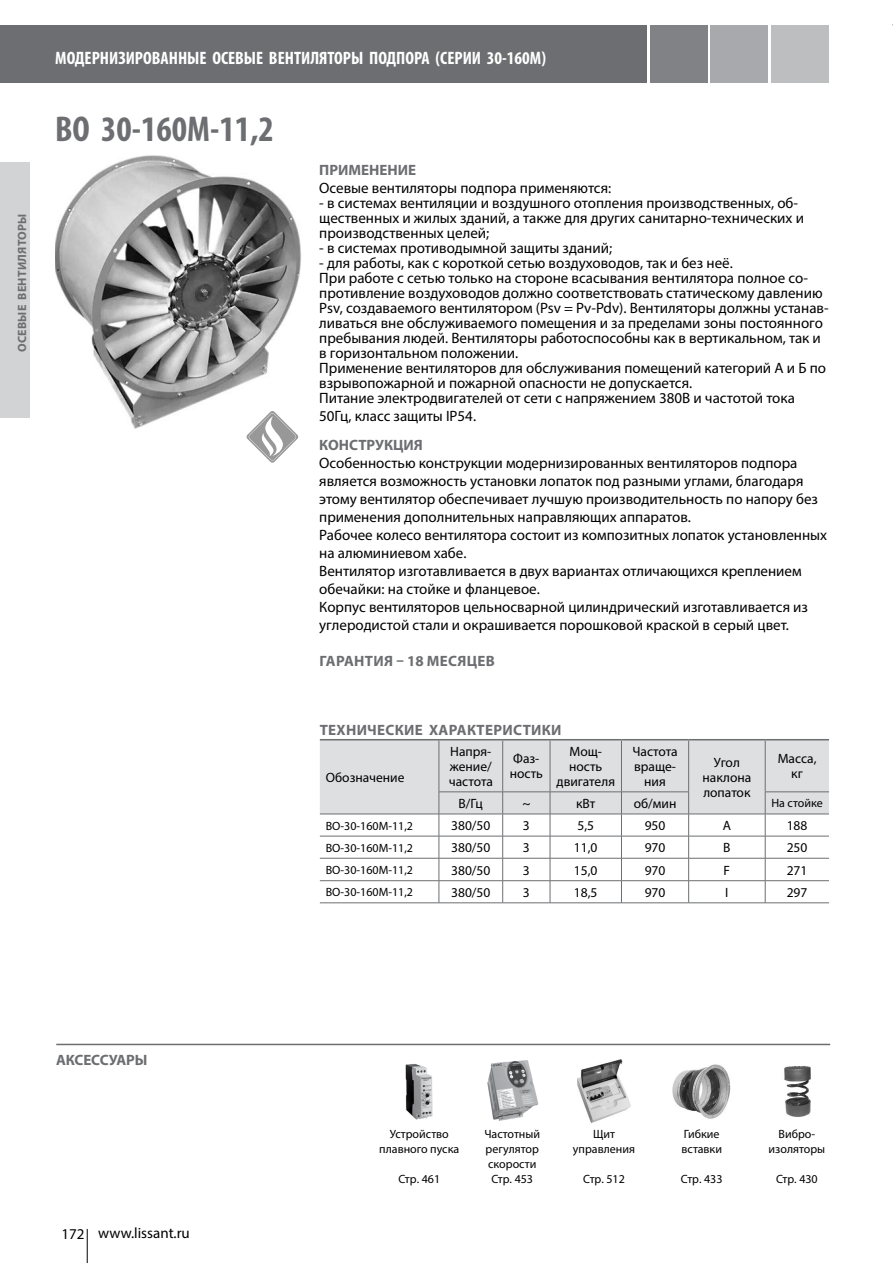
<style>
.page{position:relative;width:893px;height:1263px;background:#fff}
.page>*{position:absolute;margin:0;border:0;box-sizing:border-box;transform-origin:0 0}
.t1{font:700 condensed 36px "Myriad Pro";color:#6d6e71}
.t2{font:700 condensed 18px "Myriad Pro";color:#fff}
.t3{font:15px/15px "Myriad Pro";color:#000}
.t4{font:700 15px "Myriad Pro";letter-spacing:.02em;color:#6d6e71}
.t5{font:700 15px "Myriad Pro";letter-spacing:-.01em;color:#6d6e71}
.t6{font:13.5px/15px "Myriad Pro";color:#000;text-align:center}
.t7{font:12px/15px "Myriad Pro";color:#000;text-align:center}
.t8{font:700 12px "Myriad Pro";letter-spacing:.02em;color:#6d6e71}
.s1{font-weight:700;color:#6d6e71}
</style>
<div class="page">
<div style="left:0;top:162px;width:30px;height:255px;background:#d1d3d4"></div>
<hr style="left:87px;top:1229px;width:1px;height:34px;background:#000">
<div style="left:0;top:26px;width:646px;height:57px;background:#6d6e71"></div>
<div style="left:650px;top:26px;width:57px;height:57px;background:#808285"></div>
<div style="left:711px;top:26px;width:57px;height:57px;background:#a7a9ac"></div>
<div style="left:771px;top:26px;width:58px;height:57px;background:#bcbec0"></div>
<svg style="left:320px;top:740px;width:509px;height:162px"></svg>
<hr style="left:550px;top:902px;width:71px;height:1px;background:#6d6e71">
<hr style="left:621px;top:902px;width:68px;height:1px;background:#6d6e71">
<hr style="left:689px;top:902px;width:76px;height:1px;background:#6d6e71">
<hr style="left:765px;top:902px;width:64px;height:1px;background:#6d6e71">
<hr style="left:320px;top:739px;width:119px;height:1px;background:#6d6e71">
<hr style="left:439px;top:739px;width:64px;height:1px;background:#6d6e71">
<hr style="left:503px;top:739px;width:47px;height:1px;background:#6d6e71">
<hr style="left:550px;top:739px;width:71px;height:1px;background:#6d6e71">
<hr style="left:621px;top:739px;width:68px;height:1px;background:#6d6e71">
<hr style="left:689px;top:739px;width:76px;height:1px;background:#6d6e71">
<hr style="left:765px;top:739px;width:64px;height:1px;background:#6d6e71">
<hr style="left:439px;top:791px;width:64px;height:1px;background:#6d6e71">
<hr style="left:503px;top:791px;width:47px;height:1px;background:#6d6e71">
<hr style="left:550px;top:791px;width:71px;height:1px;background:#6d6e71">
<hr style="left:621px;top:791px;width:68px;height:1px;background:#6d6e71">
<hr style="left:765px;top:791px;width:64px;height:1px;background:#6d6e71">
<hr style="left:320px;top:814px;width:119px;height:1px;background:#6d6e71">
<hr style="left:320px;top:836px;width:119px;height:1px;background:#6d6e71">
<hr style="left:320px;top:858px;width:119px;height:1px;background:#6d6e71">
<hr style="left:320px;top:880px;width:119px;height:1px;background:#6d6e71">
<hr style="left:320px;top:902px;width:119px;height:1px;background:#6d6e71">
<hr style="left:439px;top:814px;width:64px;height:1px;background:#6d6e71">
<hr style="left:439px;top:836px;width:64px;height:1px;background:#6d6e71">
<hr style="left:439px;top:858px;width:64px;height:1px;background:#6d6e71">
<hr style="left:439px;top:880px;width:64px;height:1px;background:#6d6e71">
<hr style="left:439px;top:902px;width:64px;height:1px;background:#6d6e71">
<hr style="left:503px;top:814px;width:47px;height:1px;background:#6d6e71">
<hr style="left:503px;top:836px;width:47px;height:1px;background:#6d6e71">
<hr style="left:503px;top:858px;width:47px;height:1px;background:#6d6e71">
<hr style="left:503px;top:880px;width:47px;height:1px;background:#6d6e71">
<hr style="left:503px;top:902px;width:47px;height:1px;background:#6d6e71">
<hr style="left:550px;top:814px;width:71px;height:1px;background:#6d6e71">
<hr style="left:689px;top:814px;width:76px;height:1px;background:#6d6e71">
<hr style="left:765px;top:814px;width:64px;height:1px;background:#6d6e71">
<img style="left:55px;top:155px;width:246px;height:274px">
<svg style="left:246px;top:411px;width:52px;height:52px"></svg>
<hr style="left:56px;top:1044px;width:774px;height:1px;background:#6d6e71">
<img style="left:784px;top:1066px;width:27px;height:51px">
<img style="left:577px;top:1059px;width:54px;height:63px">
<img style="left:673px;top:1064px;width:57px;height:55px">
<img style="left:405px;top:1064px;width:28px;height:55px">
<img style="left:487px;top:1060px;width:52px;height:61px">
<p class="t8" style="left:14px;top:352px;width:140px;rotate:-90deg">ОСЕВЫЕ ВЕНТИЛЯТОРЫ</p>
<p class="t2" style="left:55px;top:47px;width:492px">МОДЕРНИЗИРОВАННЫЕ ОСЕВЫЕ ВЕНТИЛЯТОРЫ ПОДПОРА (СЕРИИ 30-160М)</p>
<p class="t1" style="left:55px;top:106px;width:220px">ВО 30-160М-11,2</p>
<p class="t3" style="left:319px;top:161px;width:294px;line-height:18px"><span class="s1">ПРИМЕНЕНИЕ<br></span>Осевые вентиляторы подпора применяются:</p>
<p class="t3" style="left:319px;top:195px;width:486px">- в системах вентиляции и воздушного отопления производственных, об&shy;щественных и жилых зданий, а также для других санитарно-технических и производственных целей;</p>
<p class="t3" style="left:319px;top:240px;width:294px">- в системах противодымной защиты зданий;</p>
<p class="t3" style="left:319px;top:255px;width:511px">- для работы, как с короткой сетью воздуховодов, так и без неё.<br>При работе с сетью только на стороне всасывания вентилятора полное со&shy;противление воздуховодов должно соответствовать статическому давлению Рsv, создаваемого вентилятором (Psv = Pv-Pdv). Вентиляторы должны устанав&shy;ливаться вне обслуживаемого помещения и за пределами зоны постоянного пребывания людей. Вентиляторы работоспособны как в вертикальном, так и в горизонтальном положении.<br>Применение вентиляторов для обслуживания помещений категорий А и Б по взрывопожарной и пожарной опасности не допускается.<br>Питание электродвигателей от сети с напряжением 380В и частотой тока</p>
<p class="t3" style="left:319px;top:401px;width:158px;line-height:28.8px">50Гц, класс защиты IP54.<br><span class="s1">КОНСТРУКЦИЯ</span></p>
<p class="t3" style="left:319px;top:454px;width:509px;line-height:18px">Особенностью конструкции модернизированных вентиляторов подпора является возможность установки лопаток под разными углами, благодаря этому вентилятор обеспечивает лучшую производительность по напору без применения дополнительных направляющих аппаратов.<br>Рабочее колесо вентилятора состоит из композитных лопаток установленных на алюминиевом хабе.<br>Вентилятор изготавливается в двух вариантах отличающихся креплением обечайки: на стойке и фланцевое.<br>Корпус вентиляторов цельносварной цилиндрический изготавливается из углеродистой стали и окрашивается порошковой краской в серый цвет.</p>
<p class="t4" style="left:319px;top:651px;width:177px">ГАРАНТИЯ – 18 МЕСЯЦЕВ</p>
<p class="t4" style="left:320px;top:720px;width:243px">ТЕХНИЧЕСКИЕ ХАРАКТЕРИСТИКИ</p>
<p class="t6" style="left:326px;top:770px;width:80px">Обозначение</p>
<p class="t6" style="left:449px;top:744px;width:46px;text-align:justify">Напря&shy;жение/ частота</p>
<p class="t6" style="left:510px;top:751px;width:35px;text-align:left">Фаз&shy;ность</p>
<p class="t6" style="left:556px;top:743px;width:60px">Мощ&shy;ность двигателя</p>
<p class="t6" style="left:632px;top:743px;width:47px">Частота враще&shy;ния</p>
<p class="t6" style="left:702px;top:755px;width:50px">Угол наклона лопаток</p>
<p class="t6" style="left:778px;top:751px;width:40px">Масса, кг</p>
<p class="t6" style="left:459px;top:796px;width:26px">В/Гц</p>
<p class="t6" style="left:522px;top:796px;width:10px">~</p>
<p class="t6" style="left:576px;top:796px;width:21px">кВт</p>
<p class="t6" style="left:634px;top:796px;width:44px">об/мин</p>
<p class="t7" style="left:771px;top:796px;width:53px">На стойке</p>
<p class="t7" style="left:326px;top:818px;width:89px">ВО-30-160М-11,2</p>
<p class="t6" style="left:451px;top:818px;width:41px">380/50</p>
<p class="t6" style="left:523px;top:818px;width:8px">3</p>
<p class="t6" style="left:577px;top:818px;width:18px">5,5</p>
<p class="t6" style="left:645px;top:818px;width:22px">950</p>
<p class="t6" style="left:723px;top:818px;width:10px">A</p>
<p class="t6" style="left:787px;top:818px;width:22px">188</p>
<p class="t7" style="left:326px;top:840px;width:89px">ВО-30-160М-11,2</p>
<p class="t6" style="left:451px;top:840px;width:41px">380/50</p>
<p class="t6" style="left:523px;top:840px;width:8px">3</p>
<p class="t6" style="left:574px;top:840px;width:25px">11,0</p>
<p class="t6" style="left:645px;top:840px;width:22px">970</p>
<p class="t6" style="left:723px;top:840px;width:9px">B</p>
<p class="t6" style="left:787px;top:840px;width:22px">250</p>
<p class="t7" style="left:326px;top:862px;width:89px">ВО-30-160М-11,2</p>
<p class="t6" style="left:451px;top:862px;width:41px">380/50</p>
<p class="t6" style="left:523px;top:862px;width:8px">3</p>
<p class="t6" style="left:574px;top:862px;width:25px">15,0</p>
<p class="t6" style="left:645px;top:862px;width:22px">970</p>
<p class="t6" style="left:724px;top:862px;width:8px">F</p>
<p class="t6" style="left:787px;top:862px;width:22px">271</p>
<p class="t7" style="left:326px;top:884px;width:89px">ВО-30-160М-11,2</p>
<p class="t6" style="left:451px;top:884px;width:41px">380/50</p>
<p class="t6" style="left:523px;top:884px;width:8px">3</p>
<p class="t6" style="left:574px;top:884px;width:25px">18,5</p>
<p class="t6" style="left:645px;top:884px;width:22px">970</p>
<p class="t6" style="left:725px;top:884px;width:5px">I</p>
<p class="t6" style="left:787px;top:884px;width:22px">297</p>
<p class="t5" style="left:56px;top:1050px;width:93px">АКСЕССУАРЫ</p>
<p class="t3" style="left:62px;top:1225px;width:130px">172 www.lissant.ru</p>
<p class="t7" style="left:379px;top:1126px;width:82px">Устройство плавного пуска</p>
<p class="t7" style="left:398px;top:1171px;width:43px">Стр. 461</p>
<p class="t7" style="left:484px;top:1126px;width:57px">Частотный регулятор скорости<br>Стр. 453</p>
<p class="t7" style="left:573px;top:1126px;width:64px">Щит управления</p>
<p class="t7" style="left:583px;top:1171px;width:43px">Стр. 512</p>
<p class="t7" style="left:681px;top:1126px;width:42px;text-align:left">Гибкие вставки</p>
<p class="t7" style="left:681px;top:1171px;width:43px">Стр. 433</p>
<p class="t7" style="left:769px;top:1126px;width:58px">Вибро&shy;изоляторы</p>
<p class="t7" style="left:776px;top:1171px;width:43px">Стр. 430</p>
</div>
